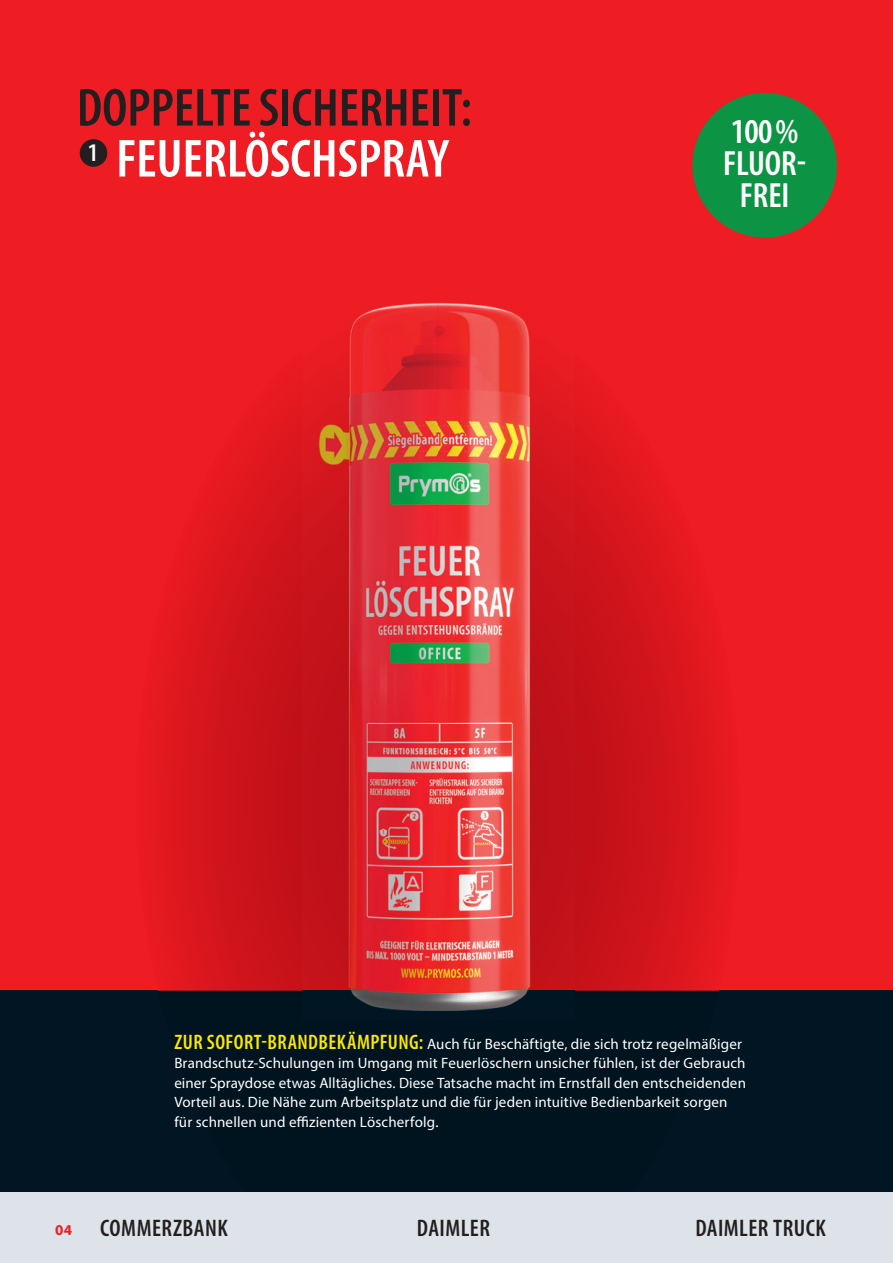
<style>
.page{position:relative;width:893px;height:1263px;background:#ee1d23}
.page>*{position:absolute;margin:0;border:0;box-sizing:border-box;transform-origin:0 0}
.t1{font:600 condensed 54px "Myriad Pro";color:#231f20}
.t2{font:600 condensed 54px "Myriad Pro";color:#fff}
.t3{font:600 condensed 35.1px/32.1px "Myriad Pro";color:#fff;text-align:center}
.t4{font:600 condensed 25.5px "Myriad Pro";color:#fff}
.t5{font:600 condensed 24px "Myriad Pro";letter-spacing:.02em;color:#231f20}
.t6{font:15px/19.5px "Myriad Pro";letter-spacing:.01em;color:#fff}
.s1{font-weight:600;font-stretch:condensed;font-size:21px;color:#fce705}
.s2{font-weight:700;font-stretch:normal;font-size:15px;color:#ee1d23}
</style>
<div class="page">
<div style="left:0;top:991px;width:893px;height:253px;background:#011622"></div>
<img style="left:237px;top:394px;width:66px;height:597px">
<img style="left:574px;top:399px;width:63px;height:592px">
<img style="left:135px;top:527px;width:52px;height:464px">
<img style="left:688px;top:532px;width:52px;height:459px">
<div style="left:80px;top:139px;width:27px;height:28px;background:#231f20;border-radius:50%"></div>
<img style="left:303px;top:302px;width:271px;height:709px">
<div style="left:692px;top:93px;width:145px;height:145px;background:#0d9344;border-radius:50%"></div>
<div style="left:0;top:1192px;width:893px;height:71px;background:#dde3e8"></div>
<h1 class="t1" style="left:77px;top:74px;width:397px">DOPPELTE SICHERHEIT:</h1>
<h1 class="t2" style="left:116px;top:125px;width:334px">FEUERLÖSCHSPRAY</h1>
<h3 class="t4" style="left:88px;top:137px;width:12px">1</h3>
<h2 class="t3" style="left:723px;top:114px;width:85px">100 %<br>FLUOR-<br>FREI</h2>
<p class="t6" style="left:174px;top:1033px;width:573px"><span class="s1">ZUR SOFORT-BRANDBEKÄMPFUNG:</span> Auch für Beschäftigte, die sich trotz regelmäßiger Brandschutz-Schulungen im Umgang mit Feuerlöschern unsicher fühlen, ist der Gebrauch einer Spraydose etwas Alltägliches. Diese Tatsache macht im Ernstfall den entscheidenden Vorteil aus. Die Nähe zum Arbeitsplatz und die für jeden intuitive Bedienbarkeit sorgen für schnellen und effizienten Löscherfolg.</p>
<h3 class="t5" style="left:55px;top:1213px;width:174px"><span class="s2">04</span> COMMERZBANK</h3>
<h3 class="t5" style="left:417px;top:1213px;width:75px">DAIMLER</h3>
<h3 class="t5" style="left:695px;top:1213px;width:132px">DAIMLER TRUCK</h3>
</div>
